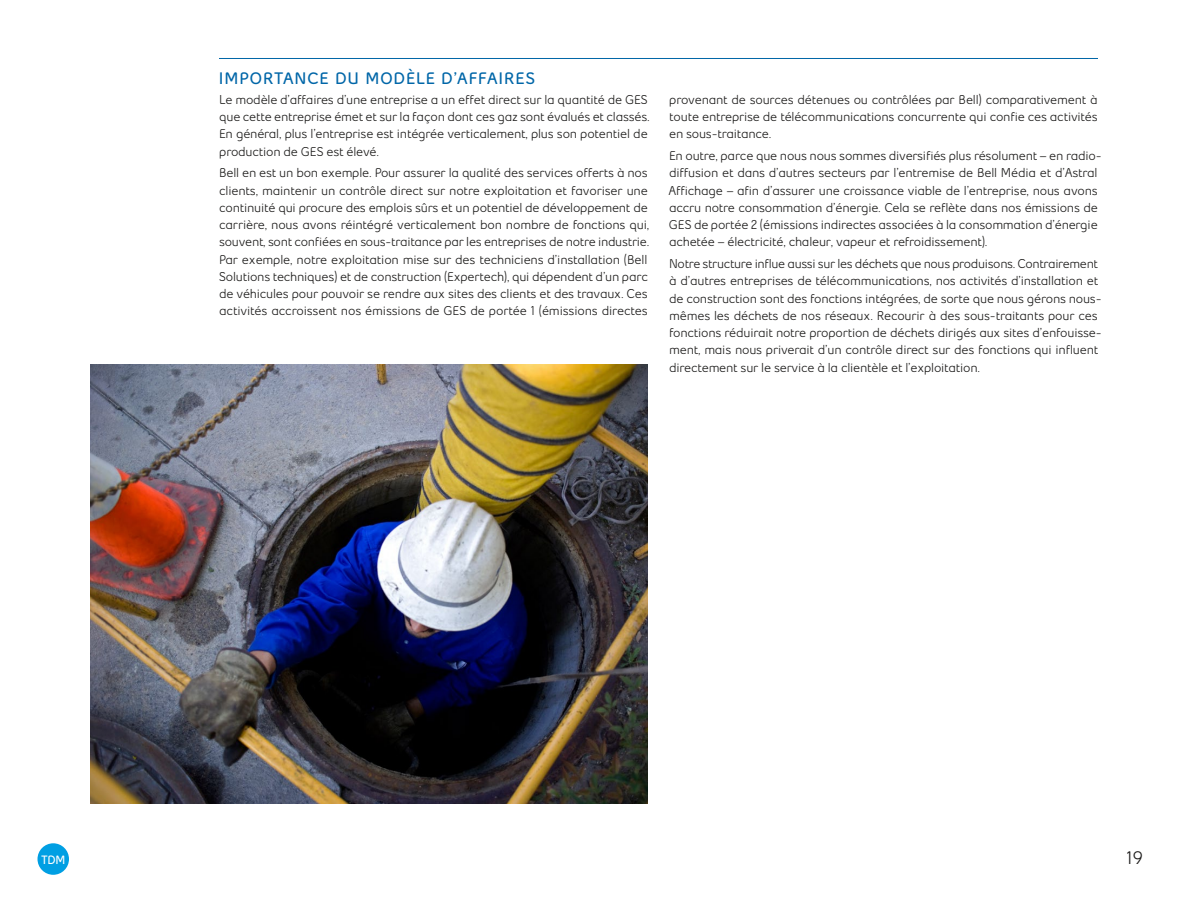
<style>
.page{position:relative;width:1188px;height:918px;background:#fff}
.page>*{position:absolute;margin:0;border:0;box-sizing:border-box;transform-origin:0 0}
.t1{font:600 18px "Bell Slim";color:#1c1b1a}
.H3_-_rule_above{font:800 16.5px "Bell Slim";letter-spacing:.055em;color:#0066a8}
.TX{font:600 12.75px/17.2px "Bell Slim";letter-spacing:-.015em;color:#1c1b1a}
.TX-2{font:600 12.75px/17.2px "Bell Slim";letter-spacing:-.015em;color:#1c1b1a;scale:.96 1}
.t2{font:800 12px "Bell Slim";color:#fff}
</style>
<div class="page">
<img style="left:90px;top:364px;width:558px;height:440px">
<hr style="left:219px;top:58px;width:879px;height:1px;background:#0066a8">
<div style="left:38px;top:843px;width:31px;height:32px;background:#009fe3;border-radius:50%"></div>
<p class="H3_-_rule_above" style="left:219px;top:68px;width:317px">IMPORTANCE DU MODÈLE D’AFFAIRES</p>
<p class="TX" style="left:219px;top:91px;width:432px">Le modèle d’affaires d’une entreprise a un effet direct sur la quantité de GES que cette entreprise émet et sur la façon dont ces gaz sont évalués et classés.<br>En général, plus l’entreprise est intégrée verticalement, plus son potentiel de production de GES est élevé.</p>
<p class="TX" style="left:219px;top:164px;width:432px">Bell en est un bon exemple. Pour assurer la qualité des services offerts à nos clients, maintenir un contrôle direct sur notre exploitation et favoriser une continuité qui procure des emplois sûrs et un potentiel de développement de carrière, nous avons réintégré verticalement bon nombre de fonctions qui, souvent, sont confiées en sous-traitance par les entreprises de notre industrie.<br>Par exemple, notre exploitation mise sur des techniciens d’installation (Bell Solutions techniques) et de construction (Expertech), qui dépendent d’un parc de véhicules pour pouvoir se rendre aux sites des clients et des travaux. Ces activités accroissent nos émissions de GES de portée 1 (émissions directes</p>
<p class="TX" style="left:669px;top:91px;width:430px;text-align:justify">provenant de sources détenues ou contrôlées par Bell) comparativement à toute entreprise de télécommunications concurrente qui confie ces activités en sous-traitance.</p>
<p class="TX" style="left:669px;top:147px;width:435px">En outre, parce que nous nous sommes diversifiés plus résolument – en radio&shy;diffusion et dans d’autres secteurs par l’entremise de Bell Média et d’Astral Affichage – afin d’assurer une croissance viable de l’entreprise, nous avons accru notre consommation d’énergie. Cela se reflète dans nos émissions de GES de portée 2 (émissions indirectes associées à la consommation d’énergie achetée – électricité, chaleur, vapeur et refroidissement).</p>
<p class="TX-2" style="left:669px;top:255px;width:452px">Notre structure influe aussi sur les déchets que nous produisons. Contrairement à d’autres entreprises de télécommunications, nos activités d’installation et de construction sont des fonctions intégrées, de sorte que nous gérons nous&shy;mêmes les déchets de nos réseaux. Recourir à des sous-traitants pour ces fonctions réduirait notre proportion de déchets dirigés aux sites d’enfouisse&shy;ment, mais nous priverait d’un contrôle direct sur des fonctions qui influent directement sur le service à la clientèle et l’exploitation.</p>
<p class="t2" style="left:41px;top:852px;width:26px">TDM</p>
<h1 class="t1" style="left:1126px;top:847px;width:18px">19</h1>
</div>
